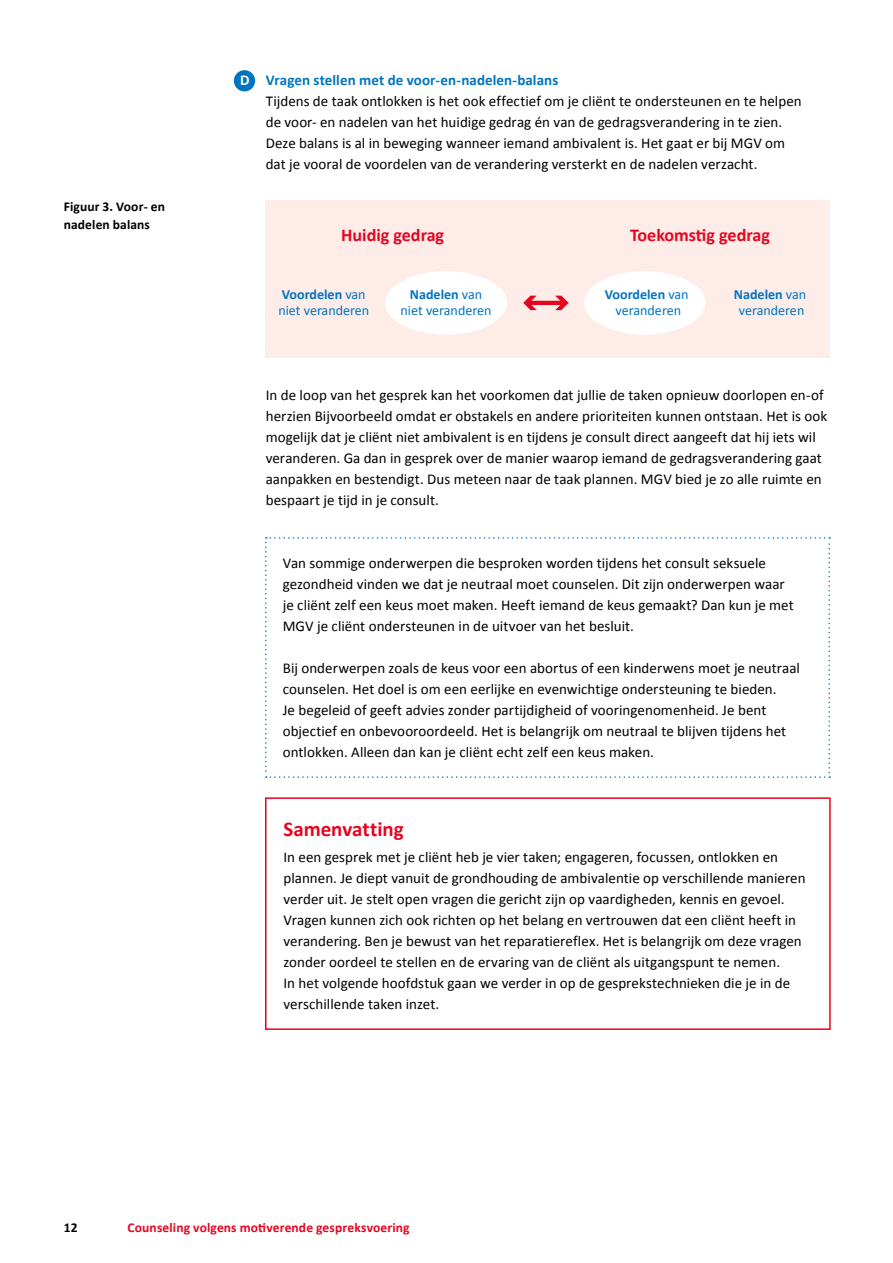
<style>
.page{position:relative;width:893px;height:1263px;background:#fff}
.page>*{position:absolute;margin:0;border:0;box-sizing:border-box;transform-origin:0 0}
.t1{font:700 21px "Calibri";letter-spacing:-.005em;color:#e40521}
.t2{font:700 18.15px "Calibri";color:#e40521}
.t3{font:15px/21px "Calibri";color:#000}
.t4{font:700 15px "Calibri";letter-spacing:.005em;color:#0075bf}
.t5{font:700 15px "Calibri";color:#fff}
.t6{font:14.1px/16px "Calibri";color:#0075bf;text-align:center}
.t7{font:700 13.5px "Calibri";letter-spacing:.01em;color:#e40521}
.t8{font:700 13.5px/18px "Calibri";letter-spacing:.01em;color:#000}
.s1{font-weight:700}
</style>
<div class="page">
<svg style="left:265px;top:537px;width:565px;height:241px"></svg>
<div style="left:265px;top:797px;width:566px;height:233px;border:2px solid #e40521"></div>
<div style="left:265px;top:200px;width:565px;height:158px;background:#fdece7"></div>
<div style="left:385px;top:271px;width:122px;height:64px;background:#fff;border-radius:50%"></div>
<div style="left:584px;top:271px;width:121px;height:64px;background:#fff;border-radius:50%"></div>
<hr style="left:528px;top:301px;width:36px;height:4px;background:#e40521">
<svg style="left:523px;top:296px;width:14px;height:14px"></svg>
<svg style="left:555px;top:296px;width:14px;height:14px"></svg>
<div style="left:234px;top:70px;width:21px;height:21px;background:#0075bf;border-radius:50%"></div>
<p class="t8" style="left:64px;top:197px;width:103px">Figuur 3. Voor- en nadelen balans</p>
<p class="t5" style="left:240px;top:69px;width:11px">D</p>
<p class="t4" style="left:266px;top:69px;width:294px">Vragen stellen met de voor-en-nadelen-balans</p>
<p class="t3" style="left:266px;top:90px;width:537px">Tijdens de taak ontlokken is het ook effectief om je cliënt te ondersteunen en te helpen de voor- en nadelen van het huidige gedrag én van de gedragsverandering in te zien.<br>Deze balans is al in beweging wanneer iemand ambivalent is. Het gaat er bij MGV om dat je vooral de voordelen van de verandering versterkt en de nadelen verzacht.</p>
<p class="t2" style="left:341px;top:222px;width:105px">Huidig gedrag</p>
<p class="t6" style="left:278px;top:286px;width:92px;text-align:left"><span class="s1">Voordelen</span> van niet veranderen</p>
<p class="t6" style="left:401px;top:286px;width:92px"><span class="s1">Nadelen</span> van niet veranderen</p>
<p class="t2" style="left:630px;top:222px;width:141px">Toekomstig gedrag</p>
<p class="t6" style="left:605px;top:286px;width:85px"><span class="s1">Voordelen</span> van veranderen</p>
<p class="t6" style="left:734px;top:286px;width:74px"><span class="s1">Nadelen</span> van veranderen</p>
<p class="t3" style="left:266px;top:384px;width:563px">In de loop van het gesprek kan het voorkomen dat jullie de taken opnieuw doorlopen en-of herzien Bijvoorbeeld omdat er obstakels en andere prioriteiten kunnen ontstaan. Het is ook mogelijk dat je cliënt niet ambivalent is en tijdens je consult direct aangeeft dat hij iets wil veranderen. Ga dan in gesprek over de manier waarop iemand de gedragsverandering gaat aanpakken en bestendigt. Dus meteen naar de taak plannen. MGV bied je zo alle ruimte en bespaart je tijd in je consult.</p>
<p class="t3" style="left:283px;top:552px;width:513px">Van sommige onderwerpen die besproken worden tijdens het consult seksuele gezondheid vinden we dat je neutraal moet counselen. Dit zijn onderwerpen waar je cliënt zelf een keus moet maken. Heeft iemand de keus gemaakt? Dan kun je met MGV je cliënt ondersteunen in de uitvoer van het besluit.</p>
<p class="t3" style="left:283px;top:657px;width:519px">Bij onderwerpen zoals de keus voor een abortus of een kinderwens moet je neutraal counselen. Het doel is om een eerlijke en evenwichtige ondersteuning te bieden.<br>Je begeleid of geeft advies zonder partijdigheid of vooringenomenheid. Je bent objectief en onbevooroordeeld. Het is belangrijk om neutraal te blijven tijdens het ontlokken. Alleen dan kan je cliënt echt zelf een keus maken.</p>
<h1 class="t1" style="left:284px;top:814px;width:122px">Samenvatting</h1>
<p class="t3" style="left:284px;top:846px;width:524px">In een gesprek met je cliënt heb je vier taken; engageren, focussen, ontlokken en plannen. Je diept vanuit de grondhouding de ambivalentie op verschillende manieren verder uit. Je stelt open vragen die gericht zijn op vaardigheden, kennis en gevoel.<br>Vragen kunnen zich ook richten op het belang en vertrouwen dat een cliënt heeft in verandering. Ben je bewust van het reparatiereflex. Het is belangrijk om deze vragen zonder oordeel te stellen en de ervaring van de cliënt als uitgangspunt te nemen.<br>In het volgende hoofdstuk gaan we verder in op de gesprekstechnieken die je in de verschillende taken inzet.</p>
<p class="t8" style="left:64px;top:1218px;width:15px">12</p>
<p class="t7" style="left:128px;top:1218px;width:284px">Counseling volgens motiverende gespreksvoering</p>
</div>
